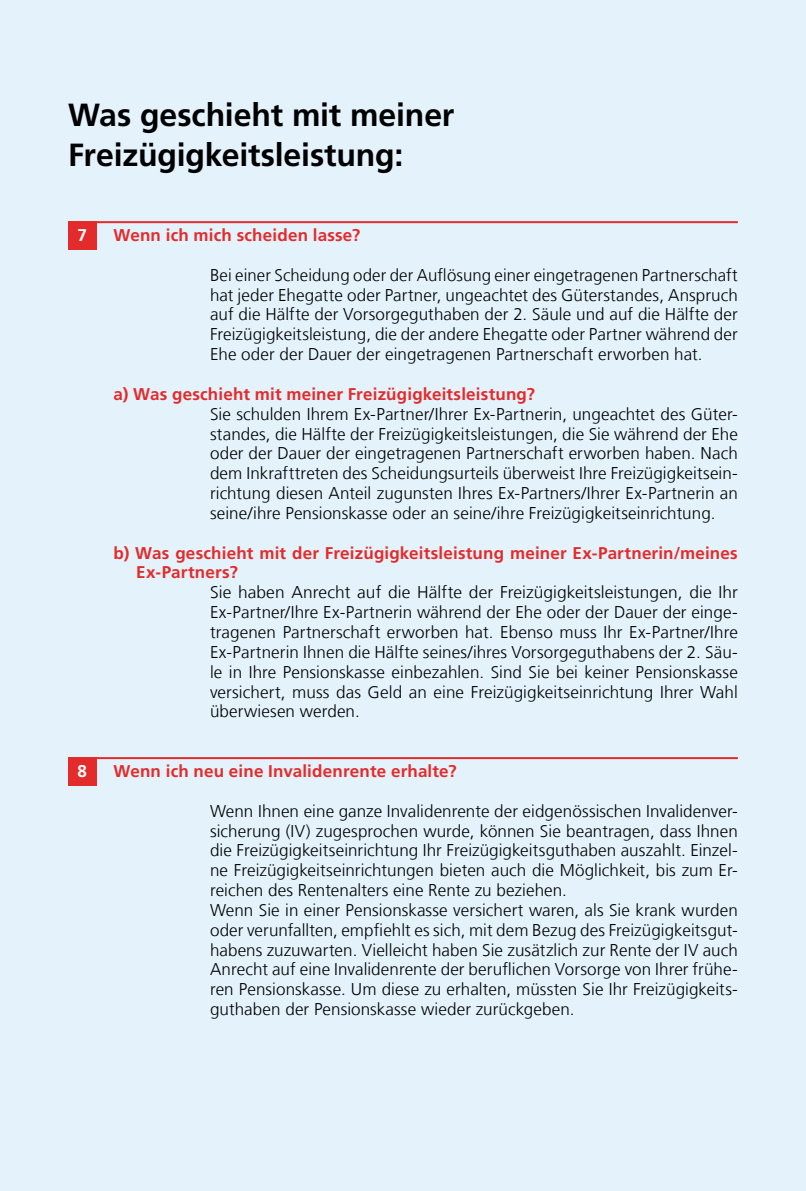
<style>
.page{position:relative;width:806px;height:1191px;background:#fff}
.page>*{position:absolute;margin:0;border:0;box-sizing:border-box;transform-origin:0 0}
.t1{font:700 32px/39.6px "Frutiger LT Com";letter-spacing:-.005em;color:#000}
.t2{font:300 17px/19.8px "Frutiger LT Com";letter-spacing:.005em;color:#000;text-align:justify}
.t3{font:700 17px/19.8px "Frutiger LT Com";letter-spacing:.01em;color:#e42b2b}
.t4{font:700 17px "Frutiger LT Com";color:#fff}
</style>
<div class="page">
<div style="left:0;top:0;width:805px;height:1191px;background:#e3f2fb"></div>
<div style="left:68px;top:221px;width:28px;height:28px;background:#e42b2b"></div>
<hr style="left:68px;top:221px;width:669px;height:2px;background:#e42b2b">
<div style="left:68px;top:757px;width:28px;height:28px;background:#e42b2b"></div>
<hr style="left:68px;top:757px;width:669px;height:2px;background:#e42b2b">
<h1 class="t1" style="left:68px;top:95px;width:387px">Was geschieht mit meiner<br>Freizügigkeitsleistung:</h1>
<p class="t4" style="left:77px;top:225px;width:11px">7</p>
<p class="t4" style="left:77px;top:761px;width:11px">8</p>
<p class="t3" style="left:113px;top:225px;width:248px">Wenn ich mich scheiden lasse?</p>
<p class="t2" style="left:210px;top:265px;width:529px">Bei einer Scheidung oder der Auflösung einer eingetragenen Partnerschaft hat jeder Ehegatte oder Partner, ungeachtet des Güterstandes, Anspruch auf die Hälfte der Vorsorgeguthaben der 2. Säule und auf die Hälfte der Freizügigkeitsleistung, die der andere Ehegatte oder Partner während der Ehe oder der Dauer der eingetragenen Partnerschaft erworben hat.</p>
<p class="t3" style="left:113px;top:384px;width:422px">a) Was geschieht mit meiner Freizügigkeitsleistung?</p>
<p class="t2" style="left:210px;top:404px;width:529px">Sie schulden Ihrem Ex-Partner/Ihrer Ex-Partnerin, ungeachtet des Güter&shy;standes, die Hälfte der Freizügigkeitsleistungen, die Sie während der Ehe oder der Dauer der eingetragenen Partnerschaft erworben haben. Nach dem Inkrafttreten des Scheidungsurteils überweist Ihre Freizügigkeitsein&shy;richtung diesen Anteil zugunsten Ihres Ex-Partners/Ihrer Ex-Partnerin an seine/ihre Pensionskasse oder an seine/ihre Freizügigkeitseinrichtung.</p>
<p class="t3" style="left:136px;top:543px;width:602px;text-indent:-23px">b) Was geschieht mit der Freizügigkeitsleistung meiner Ex-Partnerin/meines<br>Ex-Partners?</p>
<p class="t2" style="left:210px;top:582px;width:529px">Sie haben Anrecht auf die Hälfte der Freizügigkeitsleistungen, die Ihr Ex-Partner/Ihre Ex-Partnerin während der Ehe oder der Dauer der einge&shy;tragenen Partnerschaft erworben hat. Ebenso muss Ihr Ex-Partner/Ihre Ex-Partnerin Ihnen die Hälfte seines/ihres Vorsorgeguthabens der 2. Säu&shy;le in Ihre Pensionskasse einbezahlen. Sind Sie bei keiner Pensionskasse versichert, muss das Geld an eine Freizügigkeitseinrichtung Ihrer Wahl überwiesen werden.</p>
<p class="t3" style="left:113px;top:761px;width:344px">Wenn ich neu eine Invalidenrente erhalte?</p>
<p class="t2" style="left:210px;top:801px;width:529px;text-align:left">Wenn Ihnen eine ganze Invalidenrente der eidgenössischen Invalidenver&shy;sicherung (IV) zugesprochen wurde, können Sie beantragen, dass Ihnen die Freizügigkeitseinrichtung Ihr Freizügigkeitsguthaben auszahlt. Einzel&shy;ne Freizügigkeitseinrichtungen bieten auch die Möglichkeit, bis zum Er&shy;reichen des Rentenalters eine Rente zu beziehen.<br>Wenn Sie in einer Pensionskasse versichert waren, als Sie krank wurden oder verunfallten, empfiehlt es sich, mit dem Bezug des Freizügigkeitsgut&shy;habens zuzuwarten. Vielleicht haben Sie zusätzlich zur Rente der IV auch Anrecht auf eine Invalidenrente der beruflichen Vorsorge von Ihrer frühe&shy;ren Pensionskasse. Um diese zu erhalten, müssten Sie Ihr Freizügigkeits&shy;guthaben der Pensionskasse wieder zurückgeben.</p>
</div>
